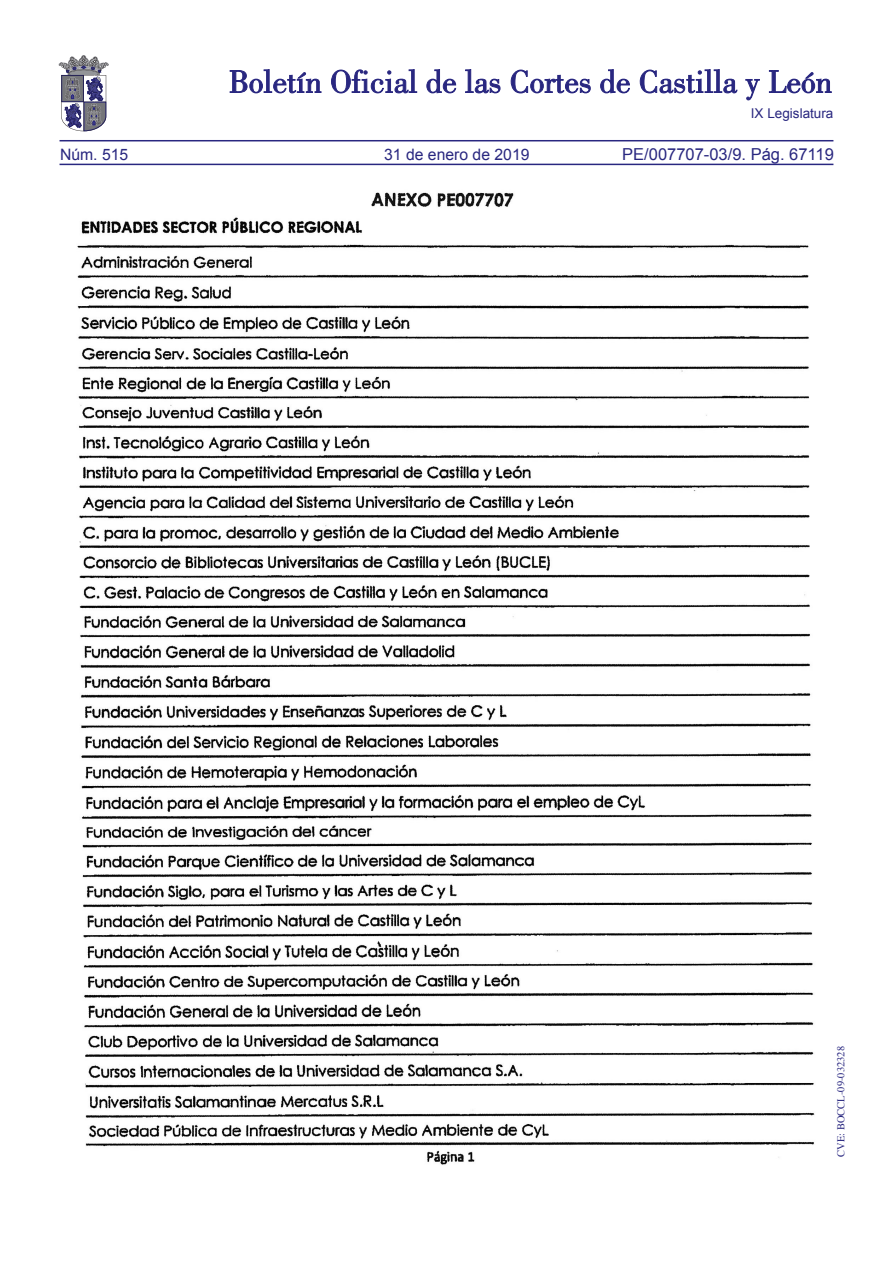
<style>
.page{position:relative;width:893px;height:1263px;background:#fff}
.page>*{position:absolute;margin:0;border:0;box-sizing:border-box;transform-origin:0 0}
.t1{font:16.5px "Arial";color:#292780}
.t2{font:15.75px "Arial";color:#292780}
.t3{font:13.5px "Arial";color:#292780}
.t4{font:10.5px "Times";color:#292780}
</style>
<div class="page">
<hr style="left:60px;top:164px;width:773px;height:1px;background:#292780">
<hr style="left:60px;top:140px;width:773px;height:1px;background:#292780">
<svg style="left:230px;top:69px;width:91px;height:24px"></svg>
<svg style="left:331px;top:69px;width:86px;height:24px"></svg>
<svg style="left:426px;top:69px;width:30px;height:24px"></svg>
<svg style="left:465px;top:69px;width:35px;height:24px"></svg>
<svg style="left:511px;top:70px;width:80px;height:23px"></svg>
<svg style="left:600px;top:69px;width:30px;height:24px"></svg>
<svg style="left:640px;top:69px;width:97px;height:24px"></svg>
<svg style="left:745px;top:79px;width:15px;height:21px"></svg>
<svg style="left:769px;top:70px;width:62px;height:23px"></svg>
<svg style="left:59px;top:55px;width:49px;height:76px"></svg>
<img style="left:77px;top:192px;width:738px;height:973px">
<p class="t2" style="left:60px;top:144px;width:70px">Núm. 515</p>
<p class="t2" style="left:384px;top:144px;width:147px">31 de enero de 2019</p>
<p class="t3" style="left:751px;top:105px;width:84px">IX Legislatura</p>
<p class="t1" style="left:622px;top:143px;width:213px">PE/007707-03/9. Pág. 67119</p>
<p class="t4" style="left:831px;top:1157px;width:112px;rotate:-90deg">CVE: BOCCL-09-032328</p>
</div>
